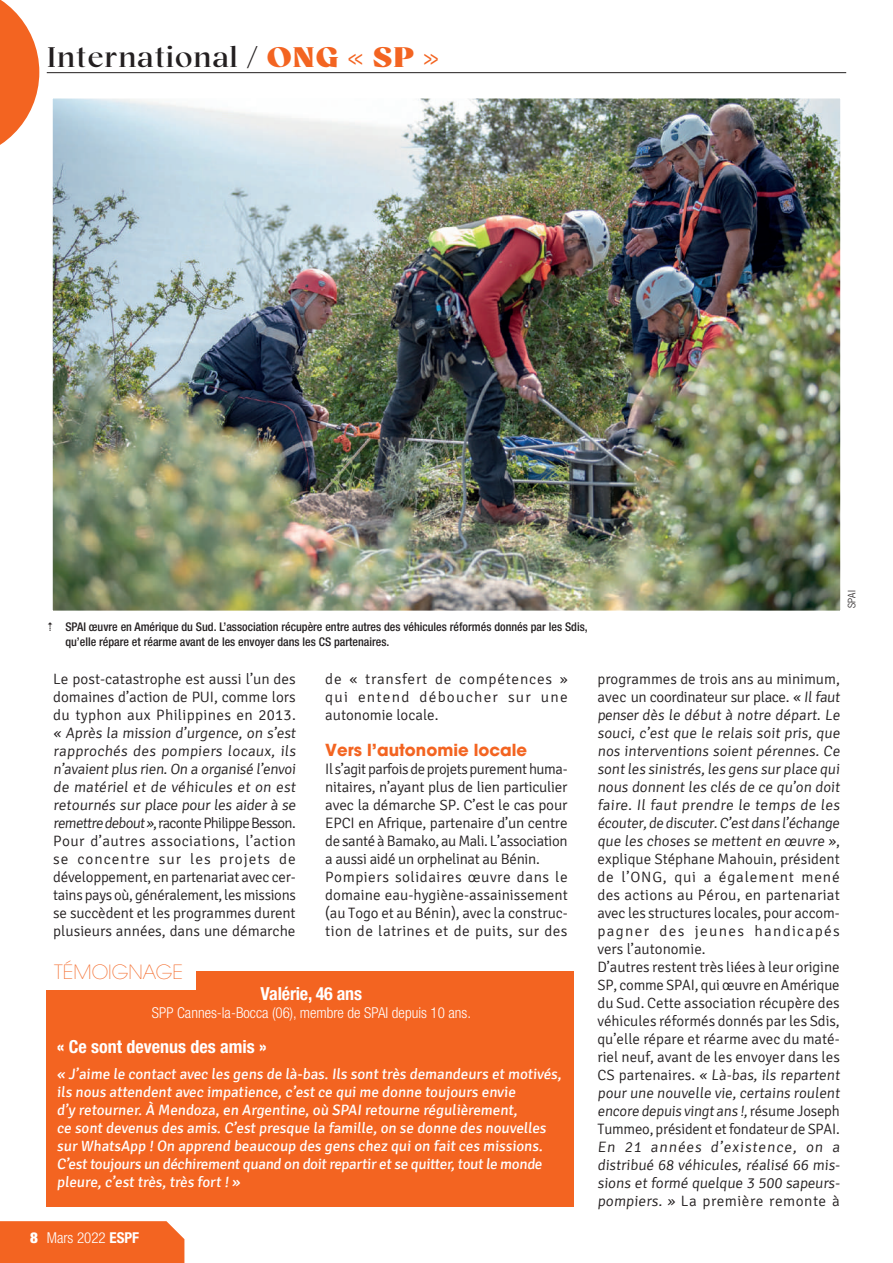
<style>
.page{position:relative;width:893px;height:1263px;background:#fff}
.page>*{position:absolute;margin:0;border:0;box-sizing:border-box;transform-origin:0 0}
.t1{font:30px "Bovino Trial";letter-spacing:.02em;color:#231f20}
.t2{font:200 19.5px "Avant Garde";color:#f36421}
.t3{font:700 condensed 18px "Helvetica Neue";color:#fff}
.t4{font:700 16.5px "Avant Garde";color:#f36421}
.t5{font:300 15px/18px "Signika";color:#231f20}
.t6{font:15px/18px "Signika";color:#fff}
.t7{font:300 condensed 15px "Helvetica Neue";color:#fff}
.t8{font:500 condensed 12px/15px "Helvetica Neue";color:#231f20}
.t9{font:300 condensed 10.5px "Helvetica Neue";color:#231f20}
.s1{font-weight:900;color:#f36421}
.s2{font-weight:900}
.s3{font-weight:700}
</style>
<div class="page">
<div style="left:0;top:1221px;width:184px;height:42px;background:#f36421"></div>
<svg style="left:0;top:0;width:39px;height:145px"></svg>
<hr style="left:47px;top:72px;width:799px;height:1px;background:#231f20">
<img style="left:54px;top:99px;width:785px;height:511px">
<div style="left:47px;top:92px;width:799px;height:525px;border:6px solid #fff"></div>
<div style="left:47px;top:971px;width:527px;height:235px;background:#f36421"></div>
<div style="left:45px;top:947px;width:151px;height:43px;background:#fff"></div>
<h1 class="t1" style="left:47px;top:39px;width:394px">International / <span class="s1">ONG « SP »</span></h1>
<p class="t8" style="left:65px;top:619px;width:524px">SPAI œuvre en Amérique du Sud. L’association récupère entre autres des véhicules réformés donnés par les Sdis, qu’elle répare et réarme avant de les envoyer dans les CS partenaires.</p>
<p class="t5" style="left:53px;top:670px;width:246px">Le post-catastrophe est aussi l’un des domaines d’action de PUI, comme lors du typhon aux Philippines en 2013. « Après la mission d’urgence, on s’est rapprochés des pompiers locaux, ils n’avaient plus rien. On a organisé l’envoi de matériel et de véhicules et on est retournés sur place pour les aider à se remettre debout», raconte Philippe Besson.<br>Pour d’autres associations, l’action se concentre sur les projets de développement, en partenariat avec cer&shy;tains pays où, généralement, les missions se succèdent et les programmes durent plusieurs années, dans une démarche</p>
<p class="t5" style="left:325px;top:670px;width:244px;text-align:justify">de « transfert de compétences » qui entend déboucher sur une autonomie locale.</p>
<p class="t4" style="left:325px;top:739px;width:203px">Vers l’autonomie locale</p>
<p class="t5" style="left:325px;top:760px;width:244px">Il s’agit parfois de projets purement huma&shy;nitaires, n’ayant plus de lien particulier avec la démarche SP. C’est le cas pour EPCI en Afrique, partenaire d’un centre de santé à Bamako, au Mali. L’association a aussi aidé un orphelinat au Bénin.<br>Pompiers solidaires œuvre dans le domaine eau-hygiène-assainissement (au Togo et au Bénin), avec la construc&shy;tion de latrines et de puits, sur des</p>
<h2 class="t2" style="left:54px;top:961px;width:131px">TÉMOIGNAGE</h2>
<p class="t3" style="left:260px;top:983px;width:103px">Valérie, 46 ans</p>
<p class="t7" style="left:152px;top:1004px;width:321px">SPP Cannes-la-Bocca (06), membre de SPAI depuis 10 ans.</p>
<p class="t3" style="left:57px;top:1035px;width:211px">« Ce sont devenus des amis »</p>
<p class="t6" style="left:57px;top:1065px;width:508px">« J’aime le contact avec les gens de là-bas. Ils sont très demandeurs et motivés, ils nous attendent avec impatience, c’est ce qui me donne toujours envie<br>d’y retourner. À Mendoza, en Argentine, où SPAI retourne régulièrement,<br>ce sont devenus des amis. C’est presque la famille, on se donne des nouvelles sur WhatsApp ! On apprend beaucoup des gens chez qui on fait ces missions.<br>C’est toujours un déchirement quand on doit repartir et se quitter,tout le monde pleure, c’est très, très fort ! »</p>
<p class="t7" style="left:30px;top:1229px;width:111px"><span class="s2">8</span> Mars 2022 <span class="s3">ESPF</span></p>
<p class="t9" style="left:846px;top:608px;width:19px;rotate:-90deg">SPAI</p>
<p class="t5" style="left:597px;top:670px;width:246px">programmes de trois ans au minimum, avec un coordinateur sur place. « Il faut penser dès le début à notre départ. Le souci, c’est que le relais soit pris, que nos interventions soient pérennes. Ce sont les sinistrés, les gens sur place qui nous donnent les clés de ce qu’on doit faire. Il faut prendre le temps de les écouter,de discuter.C’est dans l’échange que les choses se mettent en œuvre », explique Stéphane Mahouin, président de l’ONG, qui a également mené des actions au Pérou, en partenariat avec les structures locales, pour accom&shy;pagner des jeunes handicapés vers l’autonomie.<br>D’autres restent très liées à leur origine SP, comme SPAI, qui œuvre en Amérique du Sud. Cette association récupère des véhicules réformés donnés par les Sdis, qu’elle répare et réarme avec du maté&shy;riel neuf, avant de les envoyer dans les CS partenaires. « Là-bas, ils repartent pour une nouvelle vie, certains roulent encore depuis vingt ans !,résume Joseph Tummeo, président et fondateur de SPAI.<br>En 21 années d’existence, on a distribué 68 véhicules, réalisé 66 mis&shy;sions et formé quelque 3 500 sapeurs&shy;pompiers. » La première remonte à</p>
</div>
